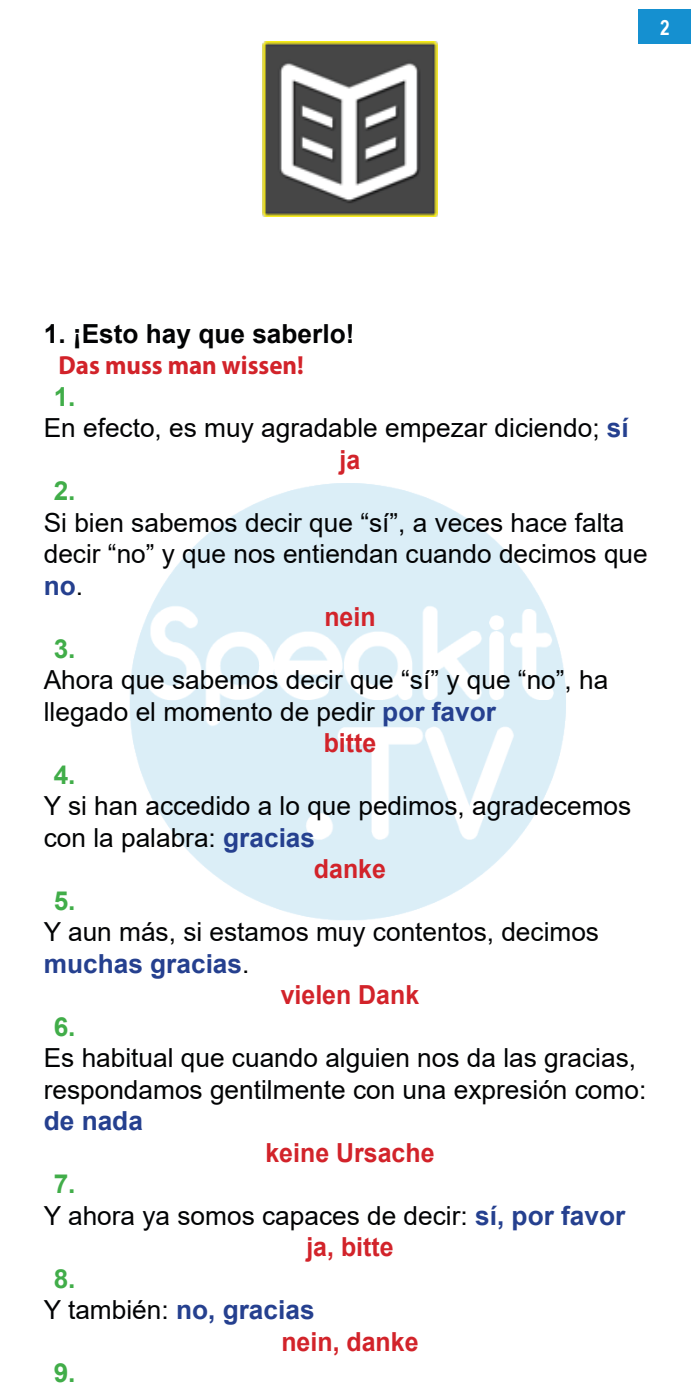
<style>
.page{position:relative;width:700px;height:1400px;background:#fff}
.page>*{position:absolute;margin:0;border:0;box-sizing:border-box;transform-origin:0 0}
.Text_ALL{font:26.25px/31.5px "Arial";color:#020304}
.Text_L2R_centre{font:700 26.25px "Arial";color:#d2232a;scale:.95 1}
.T1_parag{font:700 26.25px "Arial";color:#020304}
.Text_ALL-2{font:700 26.25px "Arial";color:#25408f}
.bullets_for_ALL{font:700 26.25px "Arial";color:#41ad49}
.T1-red_parag{font:700 26.25px "Myriad Pro";color:#d2232a;scale:.95 1}
.t1{font:700 21px "Arial Narrow";color:#fff}
.s1{font-weight:700;color:#25408f}
.s2{font-weight:400;color:#020304}
</style>
<div class="page">
<img style="left:130px;top:483px;width:436px;height:437px">
<div style="left:639px;top:9px;width:52px;height:35px;background:#1590d0"></div>
<img style="left:262px;top:42px;width:176px;height:175px">
<p class="t1" style="left:660px;top:11px;width:11px">2</p>
<p class="T1_parag" style="left:44px;top:315px;width:312px">1. ¡Esto hay que saberlo!</p>
<p class="T1-red_parag" style="left:59px;top:348px;width:260px">Das muss man wissen!</p>
<p class="bullets_for_ALL" style="left:54px;top:378px;width:23px">1.</p>
<p class="Text_ALL" style="left:44px;top:412px;width:587px">En efecto, es muy agradable empezar diciendo; <span class="s1">sí</span></p>
<p class="Text_L2R_centre" style="left:340px;top:441px;width:23px">ja</p>
<p class="bullets_for_ALL" style="left:54px;top:473px;width:23px">2.</p>
<p class="Text_ALL" style="left:44px;top:507px;width:606px">Si bien sabemos decir que “sí a,” veces hace falta decir “no” y que nos entiendan cuando decimos que <span class="s1">no</span>.</p>
<p class="Text_L2R_centre" style="left:324px;top:599px;width:55px">nein</p>
<p class="bullets_for_ALL" style="left:54px;top:630px;width:23px">3.</p>
<p class="Text_ALL" style="left:44px;top:664px;width:566px">Ahora que sabemos decir que “sí” y que “no ,” ha llegado el momento de pedir <span class="s1">por favor</span></p>
<p class="Text_L2R_centre" style="left:324px;top:725px;width:57px">bitte</p>
<p class="bullets_for_ALL" style="left:54px;top:756px;width:23px">4.</p>
<p class="Text_ALL" style="left:44px;top:790px;width:589px">Y si han accedido loa que pedimos, agradecemos con la palabra: <span class="s1">gracias</span></p>
<p class="Text_L2R_centre" style="left:314px;top:851px;width:77px">danke</p>
<p class="bullets_for_ALL" style="left:54px;top:882px;width:23px">5.</p>
<p class="Text_ALL" style="left:44px;top:916px;width:557px">Y aun más, si estamos muy contentos, decimos <span class="s1">muchas gracias</span>.</p>
<p class="Text_L2R_centre" style="left:281px;top:977px;width:147px">vielen Dank</p>
<p class="bullets_for_ALL" style="left:54px;top:1008px;width:23px">6.</p>
<p class="Text_ALL" style="left:44px;top:1042px;width:604px">Es habitual que cuando alguien nos da las gracias, respondamos gentilmente con una expresión como: <span class="s1">de nada</span></p>
<p class="Text_L2R_centre" style="left:265px;top:1134px;width:180px">keine Ursache</p>
<p class="bullets_for_ALL" style="left:54px;top:1166px;width:23px">7.</p>
<p class="Text_ALL" style="left:44px;top:1200px;width:583px">Y ahora ya somos capaces de decir: <span class="s1">sí, por favor</span></p>
<p class="Text_L2R_centre" style="left:306px;top:1229px;width:93px">ja, bitte</p>
<p class="bullets_for_ALL" style="left:54px;top:1260px;width:23px">8.</p>
<p class="Text_ALL-2" style="left:44px;top:1292px;width:272px"><span class="s2">Y también:</span> no, gracias</p>
<p class="Text_L2R_centre" style="left:281px;top:1323px;width:146px">nein, danke</p>
<p class="bullets_for_ALL" style="left:54px;top:1355px;width:23px">9.</p>
</div>
